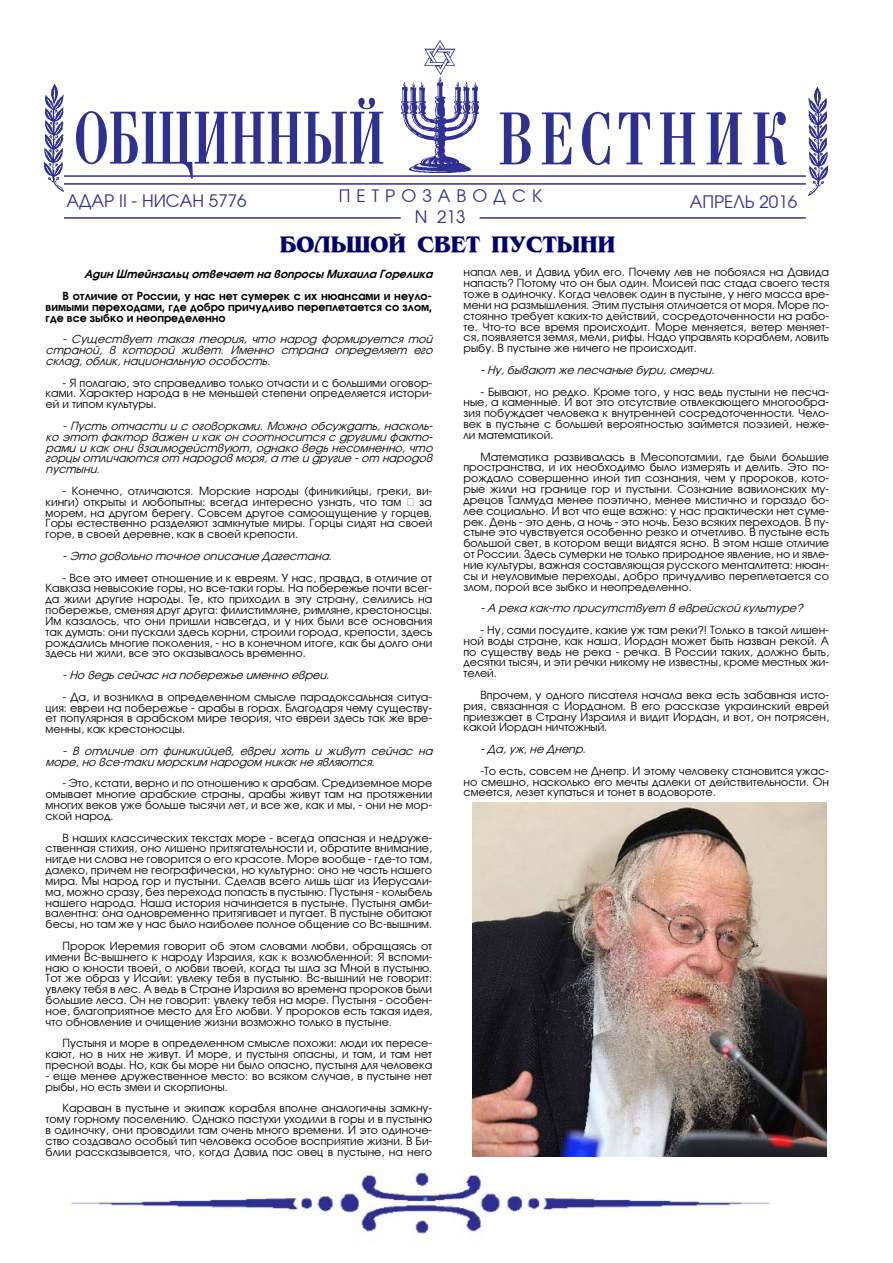
<style>
.page{position:relative;width:893px;height:1263px;background:#fff}
.page>*{position:absolute;margin:0;border:0;box-sizing:border-box;transform-origin:0 0}
.t1{font:79.2px "Bodoni Cond C";color:#2e3092;scale:.85 1}
.t2{font:79.2px "Bodoni Cond C";letter-spacing:.11em;color:#2e3092;scale:.9 1}
.t3{font:700 23.1px "Beng Di";color:#000071}
.t4{font:18px "Avanti";color:#2e3092}
.t5{font:18px "Avanti";letter-spacing:.34em;color:#2e3092}
.t6{font:11.7px/10.8px "Avanti";color:#000;text-align:justify}
.t7{font:italic 11.7px/10.8px "Avanti";color:#000;text-align:justify}
.t8{font:700 11.7px/10.8px "Avanti";color:#000;text-align:justify}
.t9{font:italic 700 11.7px "Avanti";color:#000}
</style>
<div class="page">
<img style="left:401px;top:40px;width:78px;height:133px">
<img style="left:809px;top:88px;width:18px;height:107px">
<img style="left:45px;top:85px;width:18px;height:107px">
<hr style="left:64px;top:175px;width:742px;height:2px;background:#2e3092">
<hr style="left:64px;top:183px;width:742px;height:2px;background:#2e3092">
<hr style="left:64px;top:217px;width:337px;height:2px;background:#2e3092">
<hr style="left:480px;top:217px;width:326px;height:2px;background:#2e3092">
<img style="left:70px;top:1171px;width:700px;height:64px">
<img style="left:472px;top:802px;width:354px;height:354px">
<h1 class="t1" style="left:74px;top:97px;width:367px">ОБЩИННЫЙ</h1>
<h1 class="t2" style="left:498px;top:98px;width:322px">ВЕСТНИК</h1>
<h3 class="t5" style="left:339px;top:186px;width:205px">ПЕТРОЗАВОДСК</h3>
<h3 class="t4" style="left:690px;top:192px;width:109px">АПРЕЛЬ 2016</h3>
<h2 class="t3" style="left:280px;top:231px;width:337px">БОЛЬШОЙ СВЕТ ПУСТЫНИ</h2>
<p class="t9" style="left:84px;top:268px;width:350px">Адин Штейнзальц отвечает на вопросы Михаила Горелика</p>
<p class="t8" style="left:46px;top:291px;width:388px;text-indent:17px">В отличие от России, у нас нет сумерек с их нюансами и неуло&shy;вимыми переходами, где добро причудливо переплетается со злом, где все зыбко и неопределенно</p>
<p class="t7" style="left:46px;top:334px;width:388px;text-indent:17px">- Существует такая теория, что народ формируется той страной, в которой живет. Именно страна определяет его склад, облик, национальную особость.</p>
<p class="t6" style="left:46px;top:377px;width:388px;text-indent:17px">- Я полагаю, это справедливо только отчасти и с большими оговор&shy;ками. Характер народа в не меньшей степени определяется истори&shy;ей и типом культуры.</p>
<p class="t7" style="left:46px;top:421px;width:388px;text-indent:17px">- Пусть отчасти и с оговорками. Можно обсуждать, насколь&shy;ко этот фактор важен и как он соотносится с другими факто&shy;рами и как они взаимодействуют, однако ведь несомненно, что горцы отличаются от народов моря, а те и другие - от народов пустыни.</p>
<p class="t6" style="left:46px;top:486px;width:388px;text-indent:17px">- Конечно, отличаются. Морские народы (финикийцы, греки, ви&shy;кинги) открыты и любопытны: всегда интересно узнать, что там — за морем, на другом берегу. Совсем другое самоощущение у горцев.<br>Горы естественно разделяют замкнутые миры. Горцы сидят на своей горе, в своей деревне, как в своей крепости.</p>
<p class="t7" style="left:63px;top:551px;width:271px">- Это довольно точное описание Дагестана.</p>
<p class="t6" style="left:46px;top:572px;width:388px;text-indent:17px">- Все это имеет отношение и к евреям. У нас, правда, в отличие от Кавказа невысокие горы, но все-таки горы. На побережье почти всег&shy;да жили другие народы. Те, кто приходил в эту страну, селились на побережье, сменяя друг друга: филистимляне, римляне, крестоносцы.<br>Им казалось, что они пришли навсегда, и у них были все основания так думать: они пускали здесь корни, строили города, крепости, здесь рождались многие поколения, - но в конечном итоге, как бы долго они здесь ни жили, все это оказывалось временно.</p>
<p class="t7" style="left:63px;top:670px;width:268px">- Но ведь сейчас на побережье именно евреи.</p>
<p class="t6" style="left:46px;top:691px;width:388px;text-indent:17px">- Да, и возникла в определенном смысле парадоксальная ситуа&shy;ция: евреи на побережье - арабы в горах. Благодаря чему существу&shy;ет популярная в арабском мире теория, что евреи здесь так же вре&shy;менны, как крестоносцы.</p>
<p class="t7" style="left:46px;top:746px;width:388px;text-indent:17px">- В отличие от финикийцев, евреи хоть и живут сейчас на море, но все-таки морским народом никак не являются.</p>
<p class="t6" style="left:46px;top:778px;width:388px;text-indent:17px">- Это, кстати, верно и по отношению к арабам. Средиземное море омывает многие арабские страны, арабы живут там на протяжении многих веков уже больше тысячи лет, и все же, как и мы, - они не мор&shy;ской народ.</p>
<p class="t6" style="left:46px;top:832px;width:388px;text-indent:17px">В наших классических текстах море - всегда опасная и недруже&shy;ственная стихия, оно лишено притягательности и, обратите внимание, нигде ни слова не говорится о его красоте. Море вообще - где-то там, далеко, причем не географически, но культурно: оно не часть нашего мира. Мы народ гор и пустыни. Сделав всего лишь шаг из Иерусали&shy;ма, можно сразу, без перехода попасть в пустыню. Пустыня - колыбель нашего народа. Наша история начинается в пустыне. Пустыня амби&shy;валентна: она одновременно притягивает и пугает. В пустыне обитают бесы, но там же у нас было наиболее полное общение со Вс-вышним.</p>
<p class="t6" style="left:46px;top:940px;width:388px;text-indent:17px">Пророк Иеремия говорит об этом словами любви, обращаясь от имени Вс-вышнего к народу Израиля, как к возлюбленной: Я вспоми&shy;наю о юности твоей, о любви твоей, когда ты шла за Мной в пустыню.<br>Тот же образ у Исайи: увлеку тебя в пустыню. Вс-вышний не говорит: увлеку тебя в лес. А ведь в Стране Израиля во времена пророков были большие леса. Он не говорит: увлеку тебя на море. Пустыня - особен&shy;ное, благоприятное место для Его любви. У пророков есть такая идея, что обновление и очищение жизни возможно только в пустыне.</p>
<p class="t6" style="left:46px;top:1038px;width:388px;text-indent:17px">Пустыня и море в определенном смысле похожи: люди их пересе&shy;кают, но в них не живут. И море, и пустыня опасны, и там, и там нет пресной воды. Но, как бы море ни было опасно, пустыня для человека</p>
<p class="t6" style="left:46px;top:1070px;width:388px">- еще менее дружественное место: во всяком случае, в пустыне нет рыбы, но есть змеи и скорпионы.</p>
<p class="t6" style="left:46px;top:1103px;width:388px;text-indent:17px">Караван в пустыне и экипаж корабля вполне аналогичны замкну&shy;тому горному поселению. Однако пастухи уходили в горы и в пустыню в одиночку, они проводили там очень много времени. И это одиноче&shy;ство создавало особый тип человека особое восприятие жизни. В Би&shy;блии рассказывается, что, когда Давид пас овец в пустыне, на него</p>
<h3 class="t4" style="left:67px;top:191px;width:182px">АДАР II - НИСАН 5776</h3>
<h3 class="t4" style="left:415px;top:207px;width:52px">N 213</h3>
<p class="t6" style="left:463px;top:267px;width:367px">напал лев, и Давид убил его. Почему лев не побоялся на Давида напасть? Потому что он был один. Моисей пас стада своего тестя тоже в одиночку. Когда человек один в пустыне, у него масса вре&shy;мени на размышления. Этим пустыня отличается от моря. Море по&shy;стоянно требует каких-то действий, сосредоточенности на рабо&shy;те. Что-то все время происходит. Море меняется, ветер меняет&shy;ся, появляется земля, мели, рифы. Надо управлять кораблем, ловить рыбу. В пустыне же ничего не происходит.</p>
<p class="t7" style="left:480px;top:365px;width:235px">- Ну, бывают же песчаные бури, смерчи.</p>
<p class="t6" style="left:463px;top:386px;width:367px;text-indent:17px">- Бывают, но редко. Кроме того, у нас ведь пустыни не песча&shy;ные, а каменные. И вот это отсутствие отвлекающего многообра&shy;зия побуждает человека к внутренней сосредоточенности. Чело&shy;век в пустыне с большей вероятностью займется поэзией, неже&shy;ли математикой.</p>
<p class="t6" style="left:463px;top:451px;width:367px;text-indent:17px">Математика развивалась в Месопотамии, где были большие пространства, и их необходимо было измерять и делить. Это по&shy;рождало совершенно иной тип сознания, чем у пророков, кото&shy;рые жили на границе гор и пустыни. Сознание вавилонских му&shy;дрецов Талмуда менее поэтично, менее мистично и гораздо бо&shy;лее социально. И вот что еще важно: у нас практически нет суме&shy;рек. День - это день, а ночь - это ночь. Безо всяких переходов. В пу&shy;стыне это чувствуется особенно резко и отчетливо. В пустыне есть большой свет, в котором вещи видятся ясно. В этом наше отличие от России. Здесь сумерки не только природное явление, но и явле&shy;ние культуры, важная составляющая русского менталитета: нюан&shy;сы и неуловимые переходы, добро причудливо переплетается со злом, порой все зыбко и неопределенно.</p>
<p class="t7" style="left:480px;top:603px;width:324px">- А река как-то присутствует в еврейской культуре?</p>
<p class="t6" style="left:463px;top:625px;width:367px;text-indent:17px">- Ну, сами посудите, какие уж там реки?! Только в такой лишен&shy;ной воды стране, как наша, Иордан может быть назван рекой. А по существу ведь не река - речка. В России таких, должно быть, десятки тысяч, и эти речки никому не известны, кроме местных жи&shy;телей.</p>
<p class="t6" style="left:463px;top:690px;width:367px;text-indent:17px">Впрочем, у одного писателя начала века есть забавная исто&shy;рия, связанная с Иорданом. В его рассказе украинский еврей приезжает в Страну Израиля и видит Иордан, и вот, он потрясен, какой Иордан ничтожный.</p>
<p class="t7" style="left:480px;top:744px;width:107px">- Да, уж, не Днепр.</p>
<p class="t6" style="left:463px;top:765px;width:367px;text-indent:17px">-То есть, совсем не Днепр. И этому человеку становится ужас&shy;но смешно, насколько его мечты далеки от действительности. Он смеется, лезет купаться и тонет в водовороте.</p>
</div>
